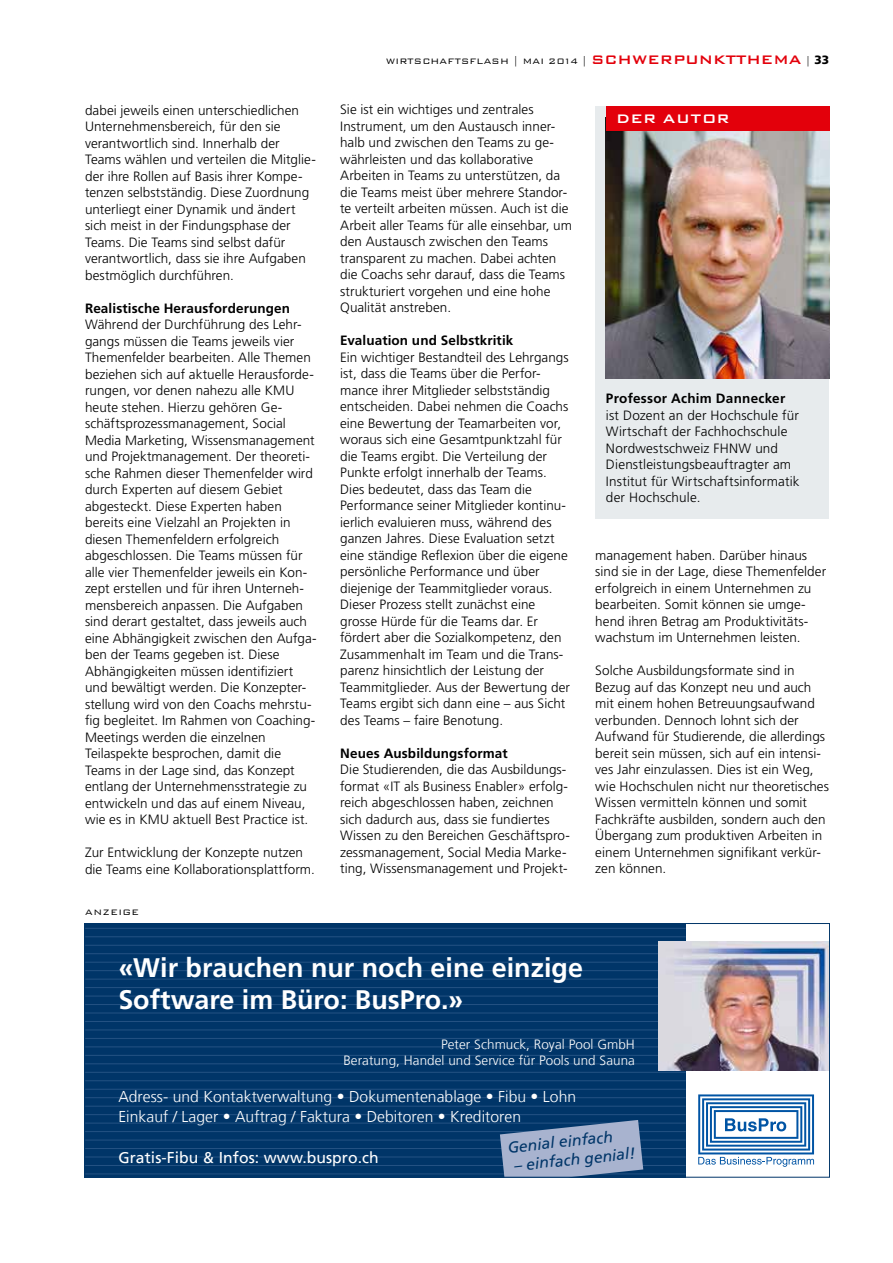
<style>
.page{position:relative;width:893px;height:1263px;background:#fff}
.page>*{position:absolute;margin:0;border:0;box-sizing:border-box;transform-origin:0 0}
.t1{font:700 26.85px/32.2px "Frutiger LT Std";color:#fff}
.t2{font:500 16.5px "Bank Gothic BT";letter-spacing:.025em;color:#fff}
.t3{font:300 15.75px/19.6px "Frutiger";letter-spacing:.005em;color:#fff}
.t4{font:15.75px "Frutiger";letter-spacing:.005em;color:#fff}
.t5{font:italic 15.75px "Frutiger";color:#003568}
.t6{font:300 13.5px/16.5px "Frutiger";letter-spacing:.005em;color:#000}
.t7{font:700 13.5px "Frutiger CE";letter-spacing:.01em;color:#000}
.t8{font:300 13.5px/16.2px "Frutiger";letter-spacing:.005em;color:#fff;text-align:right}
.t9{font:700 13.5px "Frutiger";letter-spacing:.02em;color:#000}
.t10{font:300 10.5px "Bank Gothic BT";letter-spacing:.02em;color:#000}
.t11{font:300 10.5px "Bank Gothic BT";letter-spacing:.05em;color:#000}
.s1{font-weight:500;font-size:16.5px;color:#e3000b}
.s2{font-family:"Frutiger";font-weight:900;font-size:12px}
</style>
<div class="page">
<div style="left:595px;top:106px;width:234px;height:413px;background:#e7ebed"></div>
<img style="left:606px;top:131px;width:223px;height:248px">
<div style="left:606px;top:106px;width:223px;height:25px;background:#e3000b"></div>
<svg style="left:698px;top:1094px;width:116px;height:73px"></svg>
<div style="left:84px;top:923px;width:602px;height:254px;background:#003568"></div>
<hr style="left:84px;top:928px;width:602px;height:1px;background:#245283">
<hr style="left:84px;top:936px;width:602px;height:1px;background:#245283">
<hr style="left:84px;top:945px;width:602px;height:1px;background:#245283">
<hr style="left:84px;top:953px;width:602px;height:1px;background:#245283">
<hr style="left:84px;top:962px;width:602px;height:1px;background:#245283">
<hr style="left:84px;top:970px;width:602px;height:1px;background:#245283">
<hr style="left:84px;top:979px;width:602px;height:1px;background:#245283">
<hr style="left:84px;top:987px;width:602px;height:1px;background:#245283">
<hr style="left:84px;top:996px;width:602px;height:1px;background:#245283">
<hr style="left:84px;top:1004px;width:602px;height:1px;background:#245283">
<hr style="left:84px;top:1013px;width:602px;height:1px;background:#245283">
<hr style="left:84px;top:1021px;width:602px;height:1px;background:#245283">
<hr style="left:84px;top:1029px;width:602px;height:1px;background:#245283">
<hr style="left:84px;top:1038px;width:602px;height:1px;background:#245283">
<hr style="left:84px;top:1046px;width:602px;height:1px;background:#245283">
<hr style="left:84px;top:1055px;width:602px;height:1px;background:#245283">
<hr style="left:84px;top:1063px;width:602px;height:1px;background:#245283">
<hr style="left:84px;top:1072px;width:602px;height:1px;background:#245283">
<hr style="left:84px;top:1080px;width:602px;height:1px;background:#245283">
<hr style="left:84px;top:1089px;width:602px;height:1px;background:#245283">
<hr style="left:84px;top:1097px;width:602px;height:1px;background:#245283">
<hr style="left:84px;top:1106px;width:602px;height:1px;background:#245283">
<hr style="left:84px;top:1114px;width:602px;height:1px;background:#245283">
<hr style="left:84px;top:1123px;width:602px;height:1px;background:#245283">
<hr style="left:84px;top:1131px;width:602px;height:1px;background:#245283">
<hr style="left:84px;top:1140px;width:602px;height:1px;background:#245283">
<hr style="left:84px;top:1148px;width:602px;height:1px;background:#245283">
<hr style="left:84px;top:1156px;width:602px;height:1px;background:#245283">
<hr style="left:84px;top:1165px;width:602px;height:1px;background:#245283">
<hr style="left:84px;top:1173px;width:602px;height:1px;background:#245283">
<svg style="left:500px;top:1120px;width:143px;height:55px"></svg>
<img style="left:659px;top:942px;width:169px;height:128px">
<div style="left:84px;top:923px;width:746px;height:254px;border:1px solid #003568"></div>
<p class="t6" style="left:85px;top:102px;width:232px">dabei jeweils einen unterschiedlichen Unternehmensbereich, für den sie verantwortlich sind. Innerhalb der Teams wählen und verteilen die Mitglie&shy;der ihre Rollen auf Basis ihrer Kompe&shy;tenzen selbstständig. Diese Zuordnung unterliegt einer Dynamik und ändert sich meist in der Findungsphase der Teams. Die Teams sind selbst dafür verantwortlich, dass sie ihre Aufgaben bestmöglich durchführen.</p>
<p class="t7" style="left:85px;top:300px;width:207px">Realistische Herausforderungen</p>
<p class="t6" style="left:85px;top:316px;width:233px">Während der Durchführung des Lehr&shy;gangs müssen die Teams jeweils vier Themenfelder bearbeiten. Alle Themen beziehen sich auf aktuelle Herausforde&shy;rungen, vor denen nahezu alle KMU heute stehen. Hierzu gehören Ge&shy;schäftsprozessmanagement, Social Media Marketing, Wissensmanagement und Projektmanagement. Der theoreti&shy;sche Rahmen dieser Themenfelder wird durch Experten auf diesem Gebiet abgesteckt. Diese Experten haben bereits eine Vielzahl an Projekten in diesen Themenfeldern erfolgreich abgeschlossen. Die Teams müssen für alle vier Themenfelder jeweils ein Kon&shy;zept erstellen und für ihren Unterneh&shy;mensbereich anpassen. Die Aufgaben sind derart gestaltet, dass jeweils auch eine Abhängigkeit zwischen den Aufga&shy;ben der Teams gegeben ist. Diese Abhängigkeiten müssen identifiziert und bewältigt werden. Die Konzepter&shy;stellung wird von den Coachs mehrstu&shy;fig begleitet. Im Rahmen von Coaching-Meetings werden die einzelnen Teilaspekte besprochen, damit die Teams in der Lage sind, das Konzept entlang der Unternehmensstrategie zu entwickeln und das auf einem Niveau, wie es in KMU aktuell Best Practice ist.</p>
<p class="t6" style="left:85px;top:844px;width:231px">Zur Entwicklung der Konzepte nutzen die Teams eine Kollaborationsplattform.</p>
<p class="t11" style="left:85px;top:907px;width:55px">ANZEIGE</p>
<p class="t10" style="left:386px;top:56px;width:444px">WIRTSCHAFTSFLASH | MAI 2014 | <span class="s1">SCHWERPUNKTTHEMA</span> | <span class="s2">33</span></p>
<p class="t6" style="left:340px;top:101px;width:233px">Sie ist ein wichtiges und zentrales Instrument, um den Austausch inner&shy;halb und zwischen den Teams zu ge&shy;währleisten und das kollaborative Arbeiten in Teams zu unterstützen, da die Teams meist über mehrere Standor&shy;te verteilt arbeiten müssen. Auch ist die Arbeit aller Teams für alle einsehbar, um den Austausch zwischen den Teams transparent zu machen. Dabei achten die Coachs sehr darauf, dass die Teams strukturiert vorgehen und eine hohe Qualität anstreben.</p>
<p class="t7" style="left:340px;top:333px;width:175px">Evaluation und Selbstkritik</p>
<p class="t6" style="left:340px;top:349px;width:231px">Ein wichtiger Bestandteil des Lehrgangs ist, dass die Teams über die Perfor&shy;mance ihrer Mitglieder selbstständig entscheiden. Dabei nehmen die Coachs eine Bewertung der Teamarbeiten vor, woraus sich eine Gesamtpunktzahl für die Teams ergibt. Die Verteilung der Punkte erfolgt innerhalb der Teams.<br>Dies bedeutet, dass das Team die Performance seiner Mitglieder kontinu&shy;ierlich evaluieren muss, während des ganzen Jahres. Diese Evaluation setzt eine ständige Reflexion über die eigene persönliche Performance und über diejenige der Teammitglieder voraus.<br>Dieser Prozess stellt zunächst eine grosse Hürde für die Teams dar. Er fördert aber die Sozialkompetenz, den Zusammenhalt im Team und die Trans&shy;parenz hinsichtlich der Leistung der Teammitglieder. Aus der Bewertung der Teams ergibt sich dann eine – aus Sicht des Teams – faire Benotung.</p>
<p class="t7" style="left:340px;top:745px;width:169px">Neues Ausbildungsformat</p>
<p class="t6" style="left:340px;top:761px;width:231px">Die Studierenden, die das Ausbildungs&shy;format «IT als Business Enabler» erfolg&shy;reich abgeschlossen haben, zeichnen sich dadurch aus, dass sie fundiertes Wissen zu den Bereichen Geschäftspro&shy;zessmanagement, Social Media Marke&shy;ting, Wissensmanagement und Projekt-</p>
<p class="t2" style="left:616px;top:110px;width:115px">DER AUTOR</p>
<p class="t9" style="left:606px;top:391px;width:181px">Professor Achim Dannecker</p>
<p class="t6" style="left:606px;top:407px;width:195px">ist Dozent an der Hochschule für<br>Wirtschaft der Fachhochschule<br>Nordwestschweiz FHNW und<br>Dienstleistungsbeauftragter am<br>Institut für Wirtschaftsinformatik der Hochschule.</p>
<p class="t6" style="left:595px;top:547px;width:232px">management haben. Darüber hinaus sind sie in der Lage, diese Themenfelder erfolgreich in einem Unternehmen zu bearbeiten. Somit können sie umge&shy;hend ihren Betrag am Produktivitäts&shy;wachstum im Unternehmen leisten.</p>
<p class="t6" style="left:595px;top:662px;width:235px">Solche Ausbildungsformate sind in Bezug auf das Konzept neu und auch mit einem hohen Betreuungsaufwand verbunden. Dennoch lohnt sich der Aufwand für Studierende, die allerdings bereit sein müssen, sich auf ein intensi&shy;ves Jahr einzulassen. Dies ist ein Weg, wie Hochschulen nicht nur theoretisches Wissen vermitteln können und somit Fachkräfte ausbilden, sondern auch den Übergang zum produktiven Arbeiten in einem Unternehmen signifikant verkür&shy;zen können.</p>
<h1 class="t1" style="left:118px;top:951px;width:466px">«Wir brauchen nur noch eine einzige<br>Software im Büro: BusPro.»</h1>
<p class="t8" style="left:343px;top:1036px;width:293px">Peter Schmuck, Royal Pool GmbH<br>Beratung, Handel und Service für Pools und Sauna</p>
<p class="t3" style="left:118px;top:1087px;width:459px">Adress- und Kontaktverwaltung • Dokumentenablage • Fibu • Lohn<br>Einkauf / Lager • Auftrag / Faktura • Debitoren • Kreditoren</p>
<p class="t4" style="left:118px;top:1148px;width:262px">Gratis-Fibu &amp; Infos: www.buspro.ch</p>
<p class="t5" style="left:507px;top:1138px;width:107px;rotate:-6deg">Genial einfach</p>
<p class="t5" style="left:513px;top:1156px;width:124px;rotate:-6deg">– einfach genial!</p>
</div>
